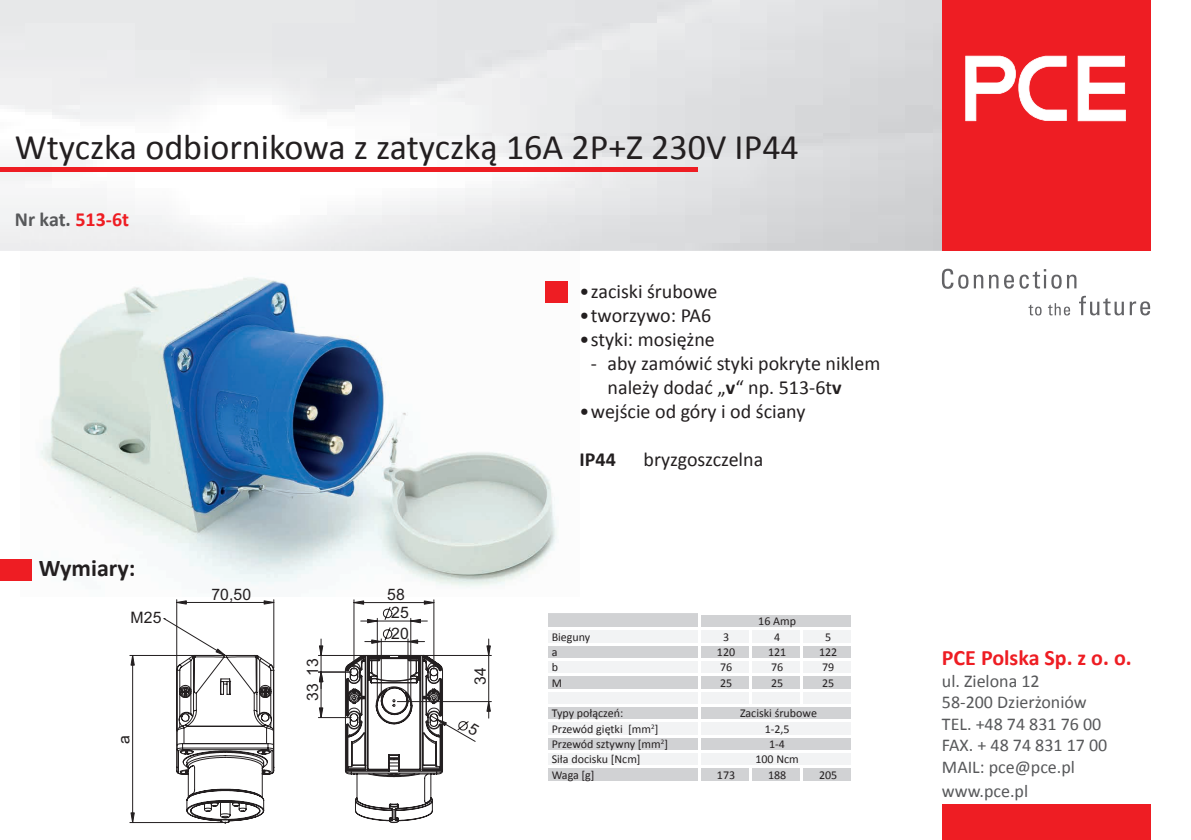
<style>
.page{position:relative;width:1191px;height:840px;background:#fff}
.page>*{position:absolute;margin:0;border:0;box-sizing:border-box;transform-origin:0 0}
.t1{font:36px "Calibri";color:#231f20}
.t2{font:700 24px "Calibri";color:#231f20}
.t3{font:700 22px "Calibri";color:#ee1d23}
.t4{font:20px/24px "Calibri";color:#231f20}
.t5{font:700 20px "Calibri";color:#57585a}
.t6{font:700 20px "Calibri";color:#231f20}
.t7{font:18px/21.6px "Calibri";color:#57585a}
.t8{font:15.8px "Arial";letter-spacing:.005em;color:#231f20}
.t9{font:12px "Calibri";color:#231f20}
.s1{color:#ee1d23}
.s2{font-weight:700}
</style>
<div class="page">
<img style="left:21px;top:277px;width:547px;height:310px">
<img style="left:0;top:0;width:942px;height:251px">
<div style="left:942px;top:0;width:208px;height:251px;background:#ee1d23"></div>
<svg style="left:942px;top:268px;width:134px;height:20px"></svg>
<svg style="left:1079px;top:295px;width:71px;height:20px"></svg>
<svg style="left:1028px;top:303px;width:42px;height:12px"></svg>
<svg style="left:1077px;top:56px;width:48px;height:65px"></svg>
<svg style="left:965px;top:56px;width:101px;height:65px"></svg>
<div style="left:942px;top:804px;width:208px;height:35px;background:#ee1d23"></div>
<hr style="left:0;top:167px;width:697px;height:4px;background:#ee1d23">
<div style="left:545px;top:281px;width:22px;height:21px;background:#ee1d23"></div>
<div style="left:0;top:559px;width:32px;height:21px;background:#ee1d23"></div>
<svg style="left:548px;top:613px;width:303px;height:167px;background:#d4d5d7"></svg>
<svg style="left:548px;top:629px;width:303px;height:136px;fill:#f2f3f4"></svg>
<hr style="left:545px;top:704px;width:154px;height:2px;background:#fff">
<hr style="left:545px;top:719px;width:154px;height:2px;background:#fff">
<hr style="left:699px;top:719px;width:51px;height:2px;background:#fff">
<hr style="left:750px;top:719px;width:51px;height:2px;background:#fff">
<hr style="left:801px;top:719px;width:52px;height:2px;background:#fff">
<hr style="left:545px;top:734px;width:154px;height:2px;background:#fff">
<hr style="left:545px;top:750px;width:154px;height:2px;background:#fff">
<hr style="left:545px;top:765px;width:154px;height:2px;background:#fff">
<hr style="left:699px;top:627px;width:51px;height:2px;background:#fff">
<hr style="left:750px;top:627px;width:51px;height:2px;background:#fff">
<hr style="left:801px;top:627px;width:52px;height:2px;background:#fff">
<hr style="left:699px;top:642px;width:51px;height:2px;background:#fff">
<hr style="left:750px;top:642px;width:51px;height:2px;background:#fff">
<hr style="left:801px;top:642px;width:52px;height:2px;background:#fff">
<hr style="left:699px;top:658px;width:51px;height:2px;background:#fff">
<hr style="left:750px;top:658px;width:51px;height:2px;background:#fff">
<hr style="left:801px;top:658px;width:52px;height:2px;background:#fff">
<hr style="left:699px;top:673px;width:51px;height:2px;background:#fff">
<hr style="left:750px;top:673px;width:51px;height:2px;background:#fff">
<hr style="left:801px;top:673px;width:52px;height:2px;background:#fff">
<hr style="left:699px;top:688px;width:51px;height:2px;background:#fff">
<hr style="left:750px;top:688px;width:51px;height:2px;background:#fff">
<hr style="left:801px;top:688px;width:52px;height:2px;background:#fff">
<hr style="left:699px;top:734px;width:51px;height:2px;background:#fff">
<hr style="left:750px;top:734px;width:51px;height:2px;background:#fff">
<hr style="left:801px;top:734px;width:52px;height:2px;background:#fff">
<hr style="left:699px;top:750px;width:51px;height:2px;background:#fff">
<hr style="left:750px;top:750px;width:51px;height:2px;background:#fff">
<hr style="left:801px;top:750px;width:52px;height:2px;background:#fff">
<hr style="left:699px;top:765px;width:51px;height:2px;background:#fff">
<hr style="left:750px;top:765px;width:51px;height:2px;background:#fff">
<svg style="left:749px;top:767px;width:2px;height:13px"></svg>
<hr style="left:801px;top:765px;width:52px;height:2px;background:#fff">
<svg style="left:800px;top:767px;width:2px;height:13px"></svg>
<hr style="left:545px;top:627px;width:154px;height:2px;background:#fff">
<hr style="left:545px;top:642px;width:154px;height:2px;background:#fff">
<hr style="left:545px;top:658px;width:154px;height:2px;background:#fff">
<hr style="left:545px;top:673px;width:154px;height:2px;background:#fff">
<hr style="left:545px;top:688px;width:154px;height:2px;background:#fff">
<svg style="left:749px;top:629px;width:2px;height:75px"></svg>
<svg style="left:800px;top:629px;width:2px;height:75px"></svg>
<hr style="left:699px;top:704px;width:51px;height:2px;background:#fff">
<svg style="left:698px;top:613px;width:2px;height:167px"></svg>
<hr style="left:750px;top:704px;width:51px;height:2px;background:#fff">
<hr style="left:801px;top:704px;width:52px;height:2px;background:#fff">
<svg style="left:274px;top:654px;width:71px;height:118px"></svg>
<hr style="left:318px;top:654px;width:44px;height:1px;background:#231f20">
<hr style="left:433px;top:599px;width:1px;height:70px;background:#231f20">
<hr style="left:353px;top:599px;width:1px;height:70px;background:#231f20">
<hr style="left:321px;top:671px;width:1px;height:46px;background:#231f20">
<hr style="left:318px;top:716px;width:33px;height:1px;background:#231f20">
<hr style="left:318px;top:671px;width:33px;height:1px;background:#231f20">
<svg style="left:319px;top:707px;width:4px;height:10px"></svg>
<svg style="left:319px;top:638px;width:4px;height:50px"></svg>
<hr style="left:176px;top:599px;width:1px;height:68px;background:#231f20">
<hr style="left:273px;top:599px;width:1px;height:68px;background:#231f20">
<hr style="left:177px;top:601px;width:97px;height:1px;background:#231f20">
<svg style="left:177px;top:600px;width:9px;height:4px"></svg>
<svg style="left:264px;top:600px;width:10px;height:4px"></svg>
<svg style="left:129px;top:617px;width:145px;height:205px"></svg>
<svg style="left:345px;top:600px;width:146px;height:222px"></svg>
<h1 class="t1" style="left:15px;top:122px;width:785px">Wtyczka odbiornikowa z zatyczką 16A 2P+Z 230V IP44</h1>
<h3 class="t5" style="left:15px;top:205px;width:116px">Nr kat. <span class="s1">513-6t</span></h3>
<h2 class="t2" style="left:39px;top:550px;width:98px">Wymiary:</h2>
<h3 class="t8" style="left:211px;top:585px;width:41px">70,50</h3>
<h3 class="t8" style="left:387px;top:585px;width:19px">58</h3>
<h3 class="t8" style="left:391px;top:624px;width:19px">20</h3>
<h3 class="t8" style="left:131px;top:608px;width:32px">M25</h3>
<h3 class="t8" style="left:391px;top:603px;width:19px">25</h3>
<h3 class="t8" style="left:115px;top:743px;width:10px;rotate:-90deg">a</h3>
<h3 class="t8" style="left:303px;top:700px;width:44px;rotate:-90deg">33 13</h3>
<h3 class="t8" style="left:471px;top:684px;width:19px;rotate:-90deg">34</h3>
<h3 class="t4" style="left:579px;top:279px;width:139px">• zaciski śrubowe</h3>
<h3 class="t4" style="left:579px;top:303px;width:133px">• tworzywo: PA6</h3>
<h3 class="t4" style="left:579px;top:327px;width:137px">• styki: mosiężne</h3>
<h3 class="t4" style="left:607px;top:351px;width:274px;text-indent:-17px">- aby zamówić styki pokryte niklem należy dodać „<span class="s2">v</span>“ np. 513-6t<span class="s2">v</span></h3>
<h3 class="t4" style="left:579px;top:399px;width:227px">• wejście od góry i od ściany</h3>
<h3 class="t6" style="left:579px;top:445px;width:38px">IP44</h3>
<h3 class="t4" style="left:643px;top:447px;width:121px">bryzgoszczelna</h3>
<p class="t9" style="left:758px;top:612px;width:39px">16 Amp</p>
<p class="t9" style="left:551px;top:628px;width:40px">Bieguny</p>
<p class="t9" style="left:723px;top:628px;width:8px">3</p>
<p class="t9" style="left:774px;top:628px;width:8px">4</p>
<p class="t9" style="left:825px;top:628px;width:8px">5</p>
<p class="t9" style="left:551px;top:643px;width:7px">a</p>
<p class="t9" style="left:717px;top:643px;width:20px">120</p>
<p class="t9" style="left:768px;top:643px;width:20px">121</p>
<p class="t9" style="left:819px;top:643px;width:20px">122</p>
<p class="t9" style="left:551px;top:658px;width:8px">b</p>
<p class="t9" style="left:720px;top:658px;width:14px">76</p>
<p class="t9" style="left:771px;top:658px;width:14px">76</p>
<p class="t9" style="left:822px;top:658px;width:14px">79</p>
<p class="t9" style="left:551px;top:674px;width:12px">M</p>
<p class="t9" style="left:720px;top:674px;width:14px">25</p>
<p class="t9" style="left:771px;top:674px;width:14px">25</p>
<p class="t9" style="left:822px;top:674px;width:14px">25</p>
<p class="t9" style="left:551px;top:704px;width:73px">Typy połączeń:</p>
<p class="t9" style="left:740px;top:704px;width:78px">Zaciski śrubowe</p>
<p class="t9" style="left:551px;top:719px;width:108px">Przewód giętki [mm<sup>2</sup>]</p>
<p class="t9" style="left:764px;top:719px;width:26px">1-2,5</p>
<p class="t9" style="left:551px;top:735px;width:118px">Przewód sztywny [mm<sup>2</sup>]</p>
<p class="t9" style="left:769px;top:735px;width:17px">1-4</p>
<p class="t9" style="left:551px;top:750px;width:90px">Siła docisku [Ncm]</p>
<p class="t9" style="left:755px;top:750px;width:45px">100 Ncm</p>
<p class="t9" style="left:551px;top:765px;width:44px">Waga [g]</p>
<p class="t9" style="left:717px;top:765px;width:20px">173</p>
<p class="t9" style="left:768px;top:765px;width:20px">188</p>
<p class="t9" style="left:819px;top:765px;width:20px">205</p>
<h3 class="t3" style="left:942px;top:641px;width:191px">PCE Polska Sp. z o. o.</h3>
<h3 class="t7" style="left:942px;top:669px;width:167px">ul. Zielona 12<br>58-200 Dzierżoniów<br>TEL. +48 74 831 76 00<br>FAX. + 48 74 831 17 00<br>MAIL: pce@pce.pl</h3>
<h3 class="t7" style="left:942px;top:779px;width:88px">www.pce.pl</h3>
</div>
